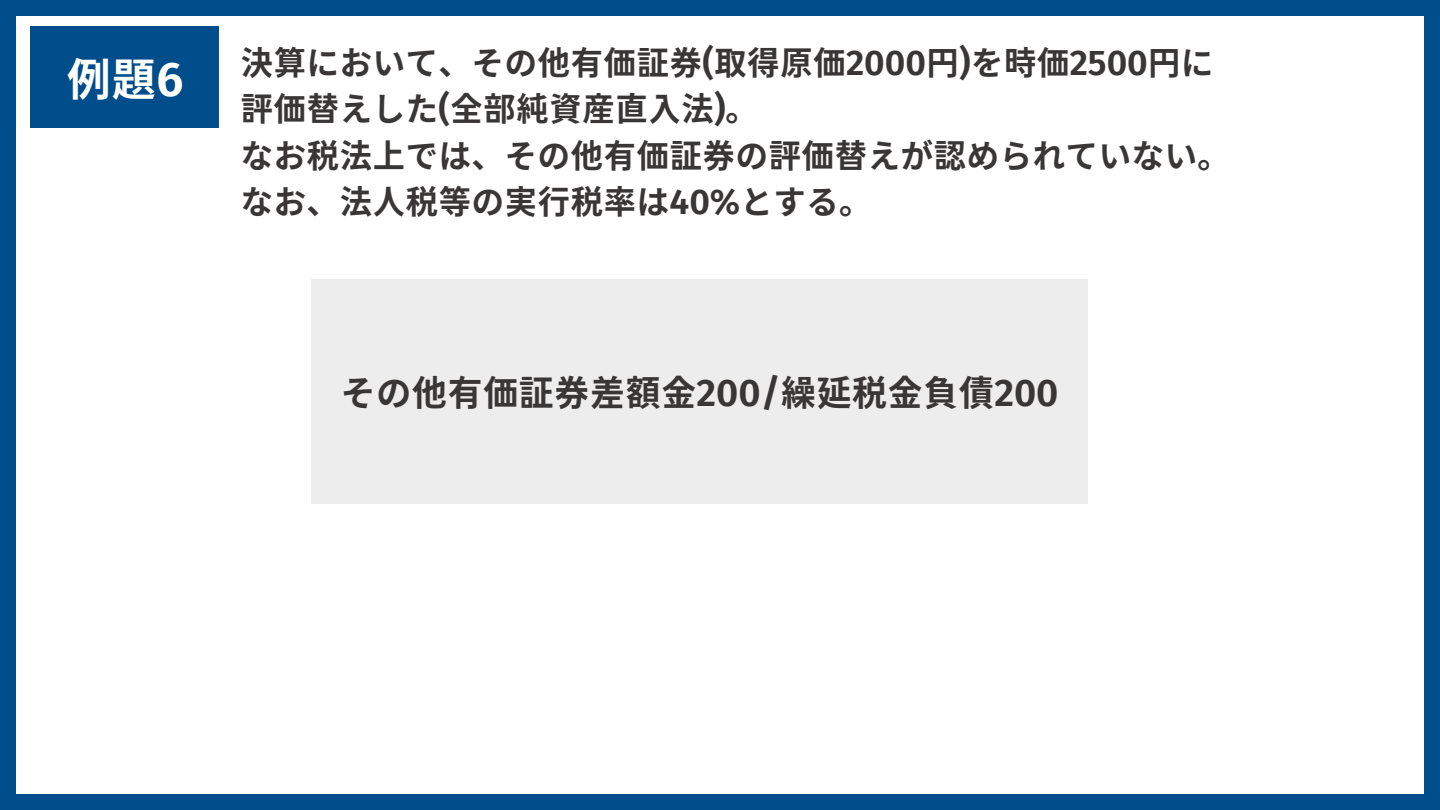
<style>
.page{position:relative;width:1440px;height:810px;background:#fff}
.page>*{position:absolute;margin:0;border:0;box-sizing:border-box;transform-origin:0 0}
.t1{font:700 45px "Glow Sans J";color:#fff}
.t2{font:700 35.55px "Glow Sans J";color:#393636}
.t3{font:700 33px "Glow Sans J";color:#393636}
</style>
<div class="page">
<div style="left:31px;top:27px;width:188px;height:101px;background:#004d8c"></div>
<div style="left:311px;top:279px;width:777px;height:225px;background:#ededed"></div>
<div style="left:0;top:0;width:1440px;height:15px;background:#004d8c"></div>
<div style="left:0;top:795px;width:1440px;height:15px;background:#004d8c"></div>
<div style="left:0;top:0;width:15px;height:810px;background:#004d8c"></div>
<div style="left:1425px;top:0;width:15px;height:810px;background:#004d8c"></div>
<h1 class="t1" style="left:67px;top:44px;width:118px">例題6</h1>
<p class="t3" style="left:241px;top:37px;width:975px">決算において、その他有価証券(取得原価2000円)を時価2500円に</p>
<p class="t3" style="left:241px;top:83px;width:520px">評価替えした(全部純資産直入法)。</p>
<p class="t3" style="left:241px;top:129px;width:991px">なお税法上では、その他有価証券の評価替えが認められていない。</p>
<p class="t3" style="left:241px;top:175px;width:633px">なお、法人税等の実行税率は40%とする。</p>
<p class="t2" style="left:341px;top:365px;width:719px">その他有価証券差額金200/繰延税金負債200</p>
</div>
